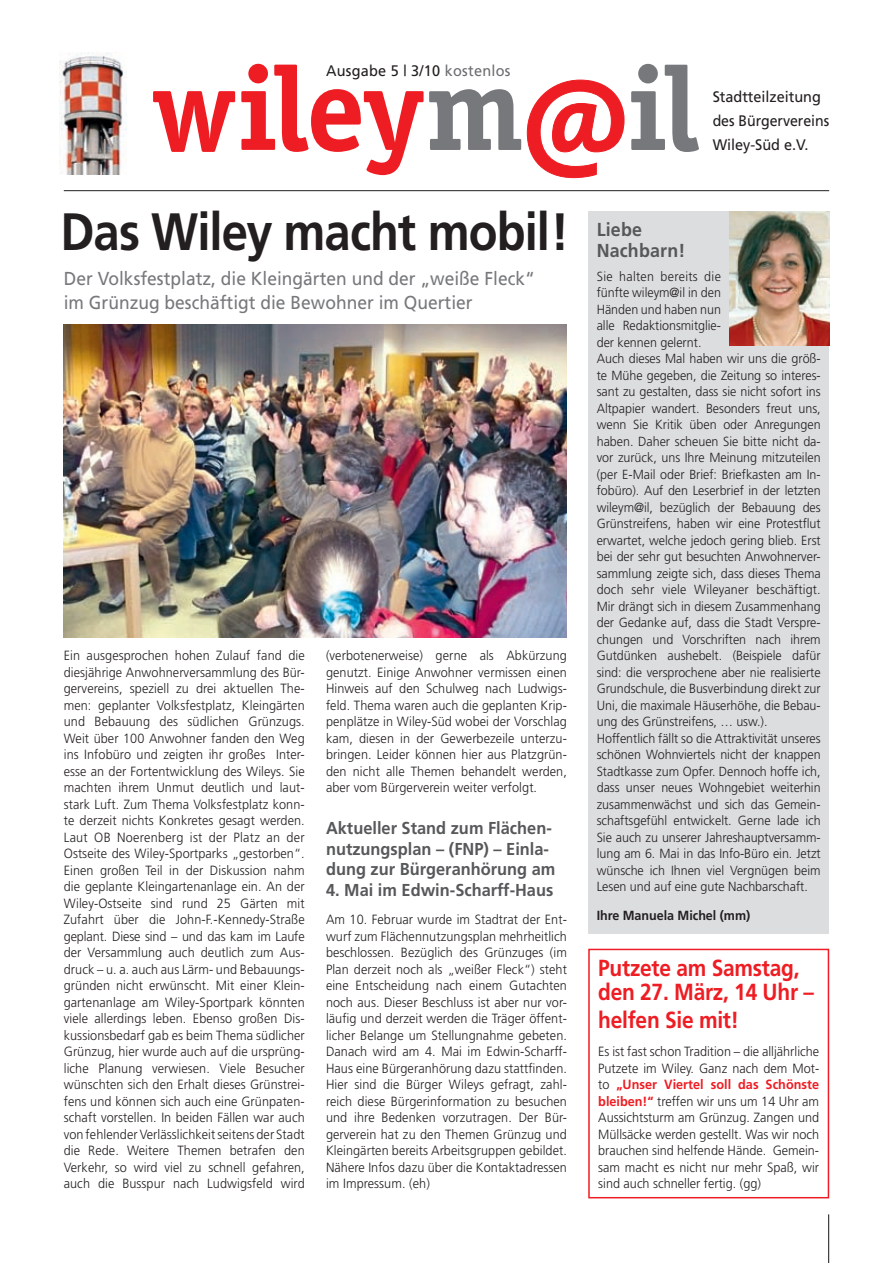
<style>
.page{position:relative;width:893px;height:1263px;background:#fff}
.page>*{position:absolute;margin:0;border:0;box-sizing:border-box;transform-origin:0 0}
.t1{font:700 52.5px "Frutiger";letter-spacing:-.02em;color:#231f20;scale:.9 1}
.t2{font:700 23.25px/24px "Frutiger";letter-spacing:-.01em;color:#ee1d23;scale:.9 1}
.t3{font:18.75px/24px "Frutiger";color:#76787b;scale:.93 1}
.t4{font:700 18.75px/21px "Frutiger";letter-spacing:.01em;color:#57585a;scale:.95 1}
.t5{font:700 17.25px/20.7px "Frutiger";color:#57585a;scale:.95 1}
.t6{font:15.3px/23.7px "Frutiger";color:#231f20;scale:.95 1}
.t7{font:15.3px "Frutiger";letter-spacing:.02em;color:#231f20;scale:.95 1}
.t8{font:300 13.35px/16.5px "Frutiger";letter-spacing:.005em;color:#231f20;text-align:justify;scale:.95 1}
.t9{font:300 13.2px/16.5px "Frutiger";letter-spacing:-.005em;color:#231f20;scale:.95 1}
.t10{font:700 13.2px "Frutiger";letter-spacing:-.005em;color:#231f20;scale:.95 1}
.s1{color:#6c6d70}
.s2{font-weight:700;color:#ee1d23}
</style>
<div class="page">
<hr style="left:828px;top:1214px;width:1px;height:49px;background:#231f20">
<div style="left:588px;top:211px;width:241px;height:723px;background:#dcdddf"></div>
<img style="left:729px;top:211px;width:100px;height:134px">
<img style="left:64px;top:325px;width:503px;height:313px">
<hr style="left:64px;top:190px;width:765px;height:1px;background:#231f20">
<div style="left:588px;top:949px;width:241px;height:249px;border:2px solid #ee1d23"></div>
<svg style="left:631px;top:64px;width:68px;height:88px"></svg>
<svg style="left:153px;top:91px;width:82px;height:61px"></svg>
<svg style="left:241px;top:64px;width:384px;height:114px"></svg>
<img style="left:60px;top:53px;width:66px;height:121px">
<p class="t7" style="left:326px;top:61px;width:196px">Ausgabe 5 | 3/10 <span class="s1">kostenlos</span></p>
<h1 class="t1" style="left:61px;top:201px;width:566px">Das Wiley macht mobil!</h1>
<h3 class="t3" style="left:64px;top:267px;width:508px">Der Volksfestplatz, die Kleingärten und der „weiße Fleck“ im Grünzug beschäftigt die Bewohner im Quertier</h3>
<p class="t8" style="left:64px;top:647px;width:255px">Ein ausgesprochen hohen Zulauf fand die diesjährige Anwohnerversammlung des Bür&shy;gervereins, speziell zu drei aktuellen The&shy;men: geplanter Volksfestplatz, Kleingärten und Bebauung des südlichen Grünzugs.<br>Weit über 100 Anwohner fanden den Weg ins Infobüro und zeigten ihr großes Inter&shy;esse an der Fortentwicklung des Wileys. Sie machten ihrem Unmut deutlich und laut&shy;stark Luft. Zum Thema Volksfestplatz konn&shy;te derzeit nichts Konkretes gesagt werden.<br>Laut OB Noerenberg ist der Platz an der Ostseite des Wiley-Sportparks „gestorben“.<br>Einen großen Teil in der Diskussion nahm die geplante Kleingartenanlage ein. An der Wiley-Ostseite sind rund 25 Gärten mit Zufahrt über die John-F.-Kennedy-Straße geplant. Diese sind – und das kam im Laufe der Versammlung auch deutlich zum Aus&shy;druck – u. a. auch aus Lärm- und Bebauungs&shy;gründen nicht erwünscht. Mit einer Klein&shy;gartenanlage am Wiley-Sportpark könnten viele allerdings leben. Ebenso großen Dis&shy;kussionsbedarf gab es beim Thema südlicher Grünzug, hier wurde auch auf die ursprüng&shy;liche Planung verwiesen. Viele Besucher wünschten sich den Erhalt dieses Grünstrei&shy;fens und können sich auch eine Grünpaten&shy;schaft vorstellen. In beiden Fällen war auch von fehlender Verlässlichkeit seitens der Stadt die Rede. Weitere Themen betrafen den Verkehr, so wird viel zu schnell gefahren, auch die Busspur nach Ludwigsfeld wird</p>
<p class="t8" style="left:326px;top:647px;width:255px">(verbotenerweise) gerne als Abkürzung genutzt. Einige Anwohner vermissen einen Hinweis auf den Schulweg nach Ludwigs&shy;feld. Thema waren auch die geplanten Krip&shy;penplätze in Wiley-Süd wobei der Vorschlag kam, diesen in der Gewerbezeile unterzu&shy;bringen. Leider können hier aus Platzgrün&shy;den nicht alle Themen behandelt werden, aber vom Bürgerverein weiter verfolgt.</p>
<p class="t5" style="left:326px;top:817px;width:243px">Aktueller Stand zum Flächen&shy;nutzungsplan – (FNP) – Einla&shy;dung zur Bürgeranhörung am</p>
<p class="t5" style="left:326px;top:879px;width:241px">4. Mai im Edwin-Scharff-Haus</p>
<p class="t8" style="left:326px;top:911px;width:255px">Am 10. Februar wurde im Stadtrat der Ent&shy;wurf zum Flächennutzungsplan mehrheitlich beschlossen. Bezüglich des Grünzuges (im Plan derzeit noch als „weißer Fleck“) steht eine Entscheidung nach einem Gutachten noch aus. Dieser Beschluss ist aber nur vor&shy;läufig und derzeit werden die Träger öffent&shy;licher Belange um Stellungnahme gebeten.<br>Danach wird am 4. Mai im Edwin-Scharff-Haus eine Bürgeranhörung dazu stattfinden.<br>Hier sind die Bürger Wileys gefragt, zahl&shy;reich diese Bürgerinformation zu besuchen und ihre Bedenken vorzutragen. Der Bür&shy;gerverein hat zu den Themen Grünzug und Kleingärten bereits Arbeitsgruppen gebildet.<br>Nähere Infos dazu über die Kontaktadressen im Impressum. (eh)</p>
<p class="t6" style="left:713px;top:85px;width:124px">Stadtteilzeitung des Bürgervereins<br>Wiley-Süd e.V.</p>
<h3 class="t4" style="left:597px;top:219px;width:95px">Liebe<br>Nachbarn!</h3>
<p class="t9" style="left:597px;top:268px;width:237px">Sie halten bereits die<br>fünfte wileym@il in den<br>Händen und haben nun<br>alle Redaktionsmitglie-<br>der kennen gelernt.<br>Auch dieses Mal haben wir uns die größ&shy;te Mühe gegeben, die Zeitung so interes&shy;sant zu gestalten, dass sie nicht sofort ins Altpapier wandert. Besonders freut uns, wenn Sie Kritik üben oder Anregungen haben. Daher scheuen Sie bitte nicht da&shy;vor zurück, uns Ihre Meinung mitzuteilen (per E-Mail oder Brief: Briefkasten am In&shy;fobüro). Auf den Leserbrief in der letzten wileym@il, bezüglich der Bebauung des Grünstreifens, haben wir eine Protestflut erwartet, welche jedoch gering blieb. Erst bei der sehr gut besuchten Anwohnerver&shy;sammlung zeigte sich, dass dieses Thema doch sehr viele Wileyaner beschäftigt.<br>Mir drängt sich in diesem Zusammenhang der Gedanke auf, dass die Stadt Verspre&shy;chungen und Vorschriften nach ihrem Gutdünken aushebelt. (Beispiele dafür sind: die versprochene aber nie realisierte Grundschule, die Busverbindung direkt zur Uni, die maximale Häuserhöhe, die Bebau&shy;ung des Grünstreifens, … usw.).<br>Hoffentlich fällt so die Attraktivität unseres schönen Wohnviertels nicht der knappen Stadtkasse zum Opfer. Dennoch hoffe ich, dass unser neues Wohngebiet weiterhin zusammenwächst und sich das Gemein&shy;schaftsgefühl entwickelt. Gerne lade ich Sie auch zu unserer Jahreshauptversamm&shy;lung am 6. Mai in das Info-Büro ein. Jetzt wünsche ich Ihnen viel Vergnügen beim Lesen und auf eine gute Nachbarschaft.</p>
<p class="t10" style="left:597px;top:907px;width:163px">Ihre Manuela Michel (mm)</p>
<h2 class="t2" style="left:598px;top:955px;width:241px">Putzete am Samstag, den 27. März, 14 Uhr –</h2>
<h2 class="t2" style="left:598px;top:1007px;width:158px">helfen Sie mit!</h2>
<p class="t8" style="left:598px;top:1043px;width:234px">Es ist fast schon Tradition – die alljährliche Putzete im Wiley. Ganz nach dem Mot&shy;to <span class="s2">„Unser Viertel soll das Schönste bleiben!“</span> treffen wir uns um 14 Uhr am Aussichtsturm am Grünzug. Zangen und Müllsäcke werden gestellt. Was wir noch brauchen sind helfende Hände. Gemein&shy;sam macht es nicht nur mehr Spaß, wir sind auch schneller fertig. (gg)</p>
</div>
